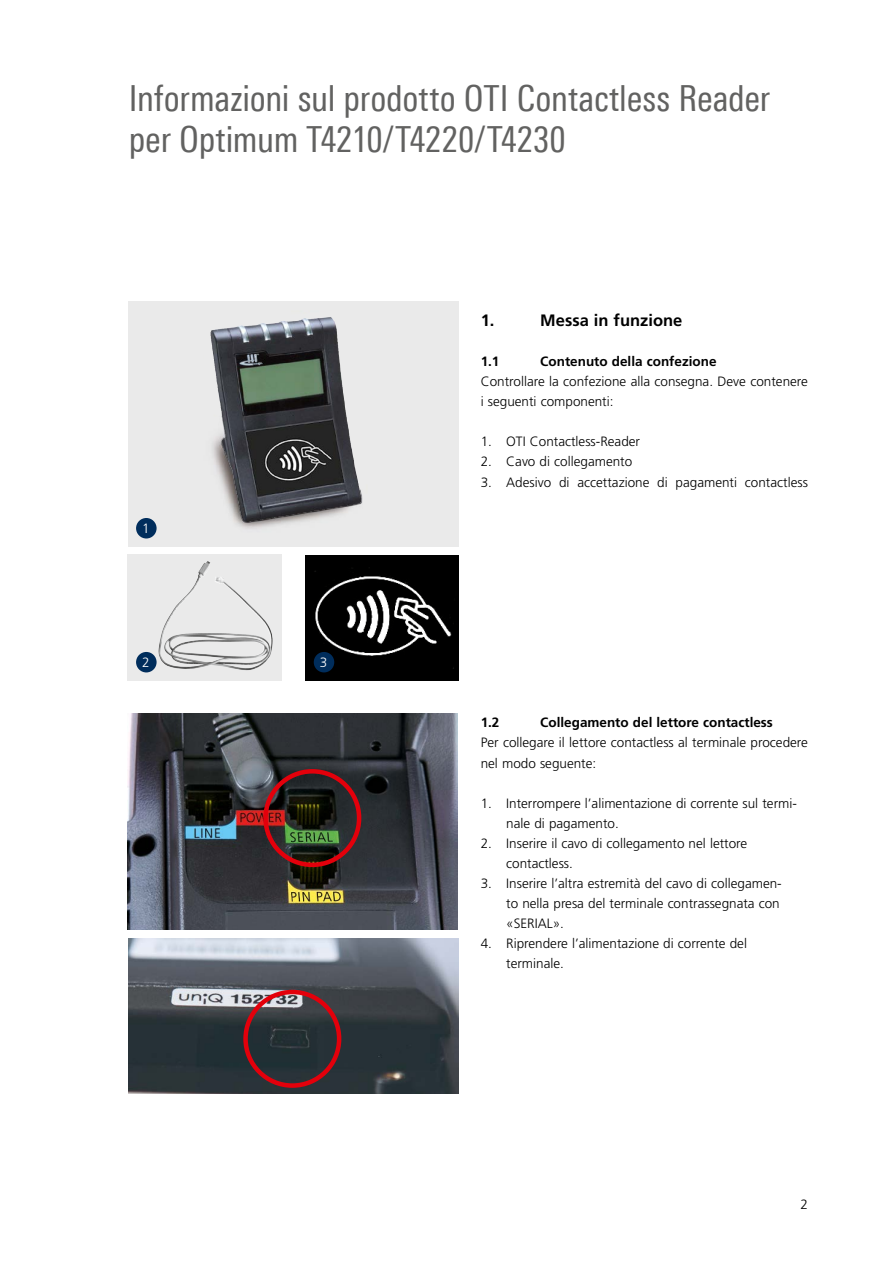
<style>
.page{position:relative;width:893px;height:1263px;background:#fff}
.page>*{position:absolute;margin:0;border:0;box-sizing:border-box;transform-origin:0 0}
.t1{font:36px/40.5px "Linotype Univers 420 Cn";letter-spacing:-.01em;color:#626261}
.t2{font:700 16.5px "Frutiger";color:#000}
.t3{font:300 13.5px/20.1px "Frutiger";color:#000}
.t4{font:700 13.5px "Frutiger";color:#000}
.t5{font:300 13.5px "Frutiger";color:#fff}
</style>
<div class="page">
<img style="left:128px;top:714px;width:329px;height:216px">
<img style="left:129px;top:938px;width:329px;height:156px">
<div style="left:305px;top:555px;width:153px;height:126px;background:#000"></div>
<img style="left:313px;top:571px;width:141px;height:98px">
<div style="left:128px;top:555px;width:154px;height:126px;background:#eaeaea"></div>
<img style="left:198px;top:562px;width:9px;height:14px">
<div style="left:128px;top:302px;width:330px;height:245px;background:#eaeaea"></div>
<img style="left:136px;top:317px;width:227px;height:221px">
<img style="left:211px;top:318px;width:97px;height:204px">
<div style="left:263px;top:769px;width:98px;height:98px;border:4px solid #e3000b;border-radius:50%"></div>
<div style="left:243px;top:990px;width:98px;height:98px;border:4px solid #e3000b;border-radius:50%"></div>
<div style="left:136px;top:518px;width:21px;height:20px;background:#002d5c;border-radius:50%"></div>
<div style="left:136px;top:652px;width:21px;height:20px;background:#002d5c;border-radius:50%"></div>
<div style="left:314px;top:652px;width:20px;height:20px;background:#002d5c;border-radius:50%"></div>
<h1 class="t1" style="left:129px;top:78px;width:643px">Informazioni sul prodotto OTI Contactless Reader per Optimum T4210/T4220/T4230</h1>
<p class="t5" style="left:142px;top:521px;width:9px">1</p>
<p class="t5" style="left:142px;top:655px;width:9px">2</p>
<p class="t5" style="left:320px;top:655px;width:9px">3</p>
<p class="t2" style="left:481px;top:310px;width:15px">1.</p>
<p class="t2" style="left:540px;top:310px;width:144px">Messa in funzione</p>
<p class="t4" style="left:481px;top:353px;width:20px">1.1</p>
<p class="t4" style="left:540px;top:353px;width:178px">Contenuto della confezione</p>
<p class="t3" style="left:481px;top:372px;width:329px">Controllare la confezione alla consegna. Deve contenere i seguenti componenti:</p>
<p class="t3" style="left:481px;top:432px;width:161px">1. OTI Contactless-Reader</p>
<p class="t3" style="left:481px;top:452px;width:153px">2. Cavo di collegamento</p>
<p class="t3" style="left:481px;top:472px;width:329px">3. Adesivo di accettazione di pagamenti contactless</p>
<p class="t4" style="left:481px;top:715px;width:20px">1.2</p>
<p class="t4" style="left:540px;top:715px;width:234px">Collegamento del lettore contactless</p>
<p class="t3" style="left:481px;top:733px;width:329px">Per collegare il lettore contactless al terminale procedere nel modo seguente:</p>
<p class="t3" style="left:506px;top:793px;width:292px;text-indent:-26px">1. Interrompere l’alimentazione di corrente sul termi&shy;nale di pagamento.</p>
<p class="t3" style="left:506px;top:833px;width:243px;text-indent:-26px">2. Inserire il cavo di collegamento nel lettore contactless.</p>
<p class="t3" style="left:506px;top:873px;width:277px;text-indent:-26px">3. Inserire l’altra estremità del cavo di collegamen&shy;to nella presa del terminale contrassegnata con «SERIAL».</p>
<p class="t3" style="left:506px;top:934px;width:242px;text-indent:-26px">4. Riprendere l’alimentazione di corrente del terminale.</p>
<p class="t3" style="left:800px;top:1194px;width:9px">2</p>
</div>
